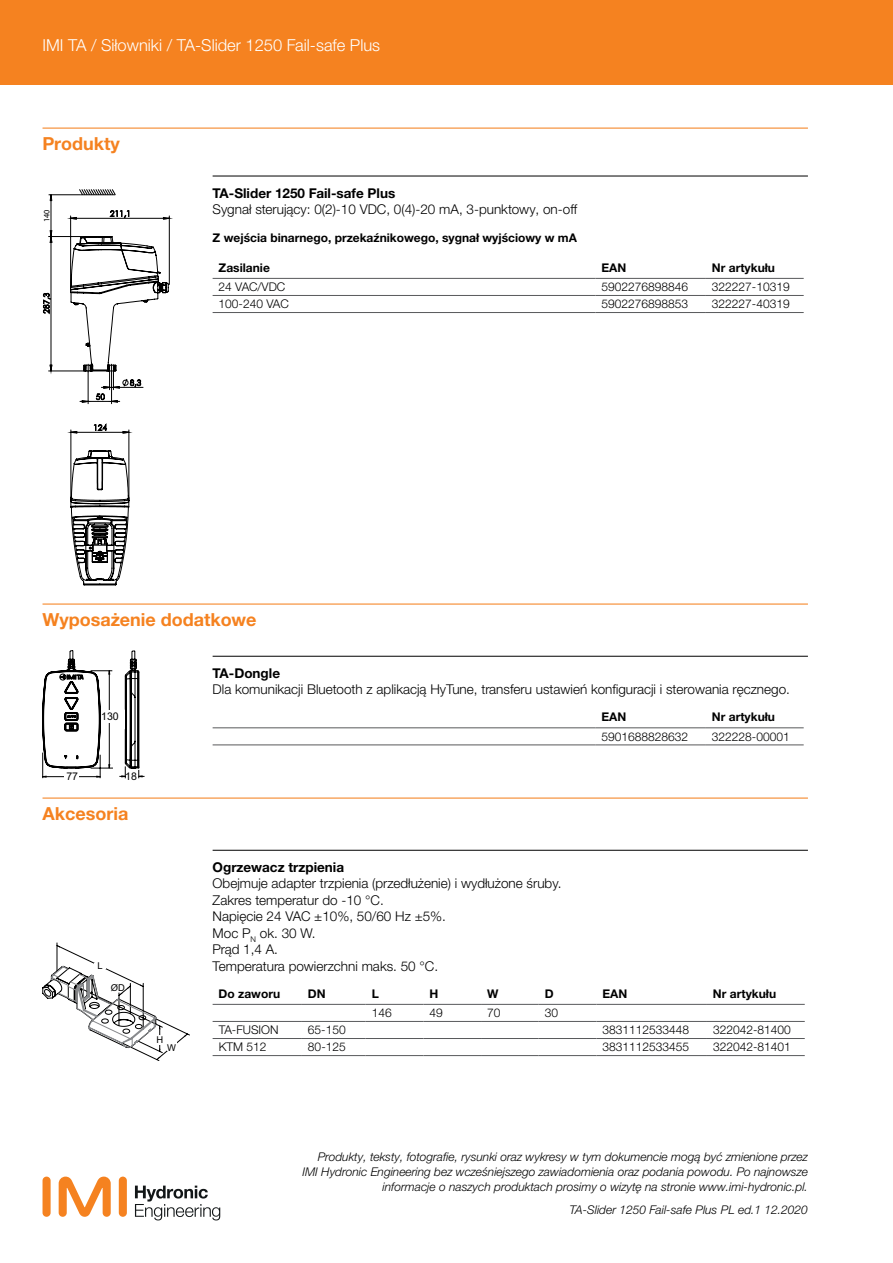
<style>
.page{position:relative;width:893px;height:1263px;background:#fff}
.page>*{position:absolute;margin:0;border:0;box-sizing:border-box;transform-origin:0 0}
.t1{font:700 18px "Helvetica Neue LTW1 G";color:#f58220}
.t2{font:300 16.5px "Helvetica Neue LTW1 G";color:#fff}
.t3{font:300 13.5px/16.5px "Helvetica Neue LTW1 G";color:#000}
.t4{font:700 13.5px "Helvetica Neue LTW1 G";color:#000}
.t5{font:italic 300 12px/15px "Helvetica Neue LTW1 G";color:#000;text-align:right}
.t6{font:300 12px "Helvetica Neue LTW1 G";color:#000}
.t7{font:700 12px "Helvetica Neue LTW1 G";color:#000}
.t8{font:10.65px "Arial";color:#000}
.t9{font:9.45px "Arial";color:#000}
.t10{font:8.25px "Myriad Pro";color:#000}
</style>
<div class="page">
<div style="left:119px;top:1176px;width:8px;height:41px;background:#f58220;border-radius:4px"></div>
<div style="left:43px;top:1176px;width:8px;height:41px;background:#f58220;border-radius:4px"></div>
<svg style="left:59px;top:1176px;width:52px;height:41px"></svg>
<svg style="left:135px;top:1185px;width:85px;height:35px"></svg>
<div style="left:0;top:0;width:893px;height:85px;background:#f58220"></div>
<hr style="left:43px;top:128px;width:765px;height:1px;background:#f58220">
<hr style="left:213px;top:176px;width:595px;height:1px;background:#000">
<hr style="left:43px;top:603px;width:765px;height:2px;background:#f58220">
<hr style="left:213px;top:656px;width:595px;height:1px;background:#000">
<hr style="left:213px;top:278px;width:382px;height:1px;background:#58595b">
<hr style="left:595px;top:278px;width:111px;height:1px;background:#58595b">
<hr style="left:706px;top:278px;width:98px;height:1px;background:#58595b">
<hr style="left:213px;top:295px;width:382px;height:1px;background:#58595b">
<hr style="left:213px;top:312px;width:382px;height:1px;background:#58595b">
<hr style="left:595px;top:295px;width:111px;height:1px;background:#58595b">
<hr style="left:595px;top:312px;width:111px;height:1px;background:#58595b">
<hr style="left:706px;top:295px;width:98px;height:1px;background:#58595b">
<hr style="left:706px;top:312px;width:98px;height:1px;background:#58595b">
<hr style="left:43px;top:797px;width:765px;height:2px;background:#f58220">
<hr style="left:213px;top:850px;width:595px;height:1px;background:#000">
<hr style="left:213px;top:727px;width:382px;height:1px;background:#58595b">
<hr style="left:213px;top:745px;width:382px;height:1px;background:#58595b">
<hr style="left:595px;top:727px;width:111px;height:1px;background:#58595b">
<hr style="left:595px;top:745px;width:111px;height:1px;background:#58595b">
<hr style="left:706px;top:727px;width:98px;height:1px;background:#58595b">
<hr style="left:706px;top:745px;width:98px;height:1px;background:#58595b">
<hr style="left:213px;top:1004px;width:89px;height:1px;background:#58595b">
<hr style="left:302px;top:1004px;width:64px;height:1px;background:#58595b">
<hr style="left:366px;top:1004px;width:57px;height:1px;background:#58595b">
<hr style="left:423px;top:1004px;width:58px;height:1px;background:#58595b">
<hr style="left:481px;top:1004px;width:58px;height:1px;background:#58595b">
<hr style="left:539px;top:1004px;width:57px;height:1px;background:#58595b">
<hr style="left:596px;top:1004px;width:111px;height:1px;background:#58595b">
<hr style="left:707px;top:1004px;width:98px;height:1px;background:#58595b">
<hr style="left:213px;top:1021px;width:89px;height:1px;background:#58595b">
<hr style="left:302px;top:1021px;width:64px;height:1px;background:#58595b">
<hr style="left:366px;top:1021px;width:57px;height:1px;background:#58595b">
<hr style="left:423px;top:1021px;width:58px;height:1px;background:#58595b">
<hr style="left:481px;top:1021px;width:58px;height:1px;background:#58595b">
<hr style="left:539px;top:1021px;width:57px;height:1px;background:#58595b">
<hr style="left:596px;top:1021px;width:111px;height:1px;background:#58595b">
<hr style="left:707px;top:1021px;width:98px;height:1px;background:#58595b">
<hr style="left:213px;top:1038px;width:89px;height:1px;background:#58595b">
<hr style="left:213px;top:1055px;width:89px;height:1px;background:#58595b">
<hr style="left:302px;top:1038px;width:64px;height:1px;background:#58595b">
<hr style="left:302px;top:1055px;width:64px;height:1px;background:#58595b">
<hr style="left:366px;top:1038px;width:57px;height:1px;background:#58595b">
<hr style="left:366px;top:1055px;width:57px;height:1px;background:#58595b">
<hr style="left:423px;top:1038px;width:58px;height:1px;background:#58595b">
<hr style="left:423px;top:1055px;width:58px;height:1px;background:#58595b">
<hr style="left:481px;top:1038px;width:58px;height:1px;background:#58595b">
<hr style="left:481px;top:1055px;width:58px;height:1px;background:#58595b">
<hr style="left:539px;top:1038px;width:57px;height:1px;background:#58595b">
<hr style="left:539px;top:1055px;width:57px;height:1px;background:#58595b">
<hr style="left:596px;top:1038px;width:111px;height:1px;background:#58595b">
<hr style="left:596px;top:1055px;width:111px;height:1px;background:#58595b">
<hr style="left:707px;top:1038px;width:98px;height:1px;background:#58595b">
<hr style="left:707px;top:1055px;width:98px;height:1px;background:#58595b">
<hr style="left:169px;top:216px;width:1px;height:68px;background:#000">
<svg style="left:43px;top:189px;width:126px;height:396px"></svg>
<svg style="left:43px;top:650px;width:102px;height:128px"></svg>
<svg style="left:43px;top:943px;width:147px;height:118px"></svg>
<div style="left:94px;top:963px;width:12px;height:6px;background:#fff"></div>
<div style="left:156px;top:1034px;width:8px;height:10px;background:#fff"></div>
<div style="left:167px;top:1041px;width:10px;height:10px;background:#fff"></div>
<p class="t2" style="left:43px;top:35px;width:339px">IMI TA / Siłowniki / TA-Slider 1250 Fail-safe Plus</p>
<h1 class="t1" style="left:43px;top:132px;width:79px">Produkty</h1>
<p class="t10" style="left:42px;top:222px;width:14px;rotate:-90deg">140</p>
<p class="t4" style="left:213px;top:184px;width:184px">TA-Slider 1250 Fail-safe Plus</p>
<p class="t3" style="left:213px;top:201px;width:366px">Sygnał sterujący: 0(2)-10 VDC, 0(4)-20 mA, 3-punktowy, on-off</p>
<p class="t7" style="left:213px;top:230px;width:366px">Z wejścia binarnego, przekaźnikowego, sygnał wyjściowy w mA</p>
<p class="t7" style="left:219px;top:260px;width:53px">Zasilanie</p>
<p class="t7" style="left:601px;top:260px;width:26px">EAN</p>
<p class="t7" style="left:712px;top:260px;width:65px">Nr artykułu</p>
<p class="t6" style="left:219px;top:280px;width:68px">24 VAC/VDC</p>
<p class="t6" style="left:601px;top:280px;width:88px">5902276898846</p>
<p class="t6" style="left:712px;top:280px;width:79px">322227-10319</p>
<p class="t6" style="left:219px;top:297px;width:72px">100-240 VAC</p>
<p class="t6" style="left:601px;top:297px;width:88px">5902276898853</p>
<p class="t6" style="left:712px;top:297px;width:79px">322227-40319</p>
<h1 class="t1" style="left:43px;top:608px;width:216px">Wyposażenie dodatkowe</h1>
<p class="t4" style="left:213px;top:665px;width:69px">TA-Dongle</p>
<p class="t3" style="left:213px;top:681px;width:579px">Dla komunikacji Bluetooth z aplikacją HyTune, transferu ustawień konfiguracji i sterowania ręcznego.</p>
<p class="t7" style="left:601px;top:710px;width:26px">EAN</p>
<p class="t7" style="left:712px;top:710px;width:65px">Nr artykułu</p>
<p class="t6" style="left:601px;top:729px;width:88px">5901688828632</p>
<p class="t6" style="left:712px;top:729px;width:79px">322228-00001</p>
<p class="t8" style="left:101px;top:709px;width:19px">130</p>
<p class="t8" style="left:66px;top:770px;width:13px">77</p>
<p class="t8" style="left:125px;top:769px;width:13px">18</p>
<h1 class="t1" style="left:43px;top:802px;width:87px">Akcesoria</h1>
<p class="t9" style="left:98px;top:959px;width:7px">L</p>
<p class="t9" style="left:111px;top:981px;width:16px">ØD</p>
<p class="t9" style="left:156px;top:1033px;width:8px">H</p>
<p class="t9" style="left:167px;top:1041px;width:10px">W</p>
<p class="t4" style="left:213px;top:859px;width:133px">Ogrzewacz trzpienia</p>
<p class="t3" style="left:213px;top:875px;width:351px">Obejmuje adapter trzpienia (przedłużenie) i wydłużone śruby.<br>Zakres temperatur do -10 °C.<br>Napięcie 24 VAC ±10%, 50/60 Hz ±5%.<br>Moc P<sub>N</sub> ok. 30 W.<br>Prąd 1,4 A.<br>Temperatura powierzchni maks. 50 °C.</p>
<p class="t7" style="left:219px;top:986px;width:63px">Do zaworu</p>
<p class="t7" style="left:308px;top:986px;width:19px">DN</p>
<p class="t7" style="left:372px;top:986px;width:9px">L</p>
<p class="t7" style="left:429px;top:986px;width:10px">H</p>
<p class="t7" style="left:487px;top:986px;width:13px">W</p>
<p class="t7" style="left:545px;top:986px;width:10px">D</p>
<p class="t7" style="left:602px;top:986px;width:26px">EAN</p>
<p class="t7" style="left:713px;top:986px;width:65px">Nr artykułu</p>
<p class="t6" style="left:372px;top:1005px;width:22px">146</p>
<p class="t6" style="left:429px;top:1005px;width:15px">49</p>
<p class="t6" style="left:487px;top:1005px;width:15px">70</p>
<p class="t6" style="left:545px;top:1005px;width:15px">30</p>
<p class="t6" style="left:219px;top:1023px;width:61px">TA-FUSION</p>
<p class="t6" style="left:308px;top:1023px;width:39px">65-150</p>
<p class="t6" style="left:602px;top:1023px;width:88px">3831112533448</p>
<p class="t6" style="left:713px;top:1023px;width:79px">322042-81400</p>
<p class="t6" style="left:219px;top:1040px;width:49px">KTM 512</p>
<p class="t6" style="left:308px;top:1040px;width:39px">80-125</p>
<p class="t6" style="left:602px;top:1040px;width:88px">3831112533455</p>
<p class="t6" style="left:713px;top:1040px;width:79px">322042-81401</p>
<p class="t5" style="left:302px;top:1149px;width:507px">Produkty, teksty, fotografie, rysunki oraz wykresy w tym dokumencie mogą być zmienione przez<br>IMI Hydronic Engineering bez wcześniejszego zawiadomienia oraz podania powodu. Po najnowsze informacje o naszych produktach prosimy o wizytę na stronie www.imi-hydronic.pl.</p>
<p class="t5" style="left:569px;top:1202px;width:240px">TA-Slider 1250 Fail-safe Plus PL ed.1 12.2020</p>
</div>
